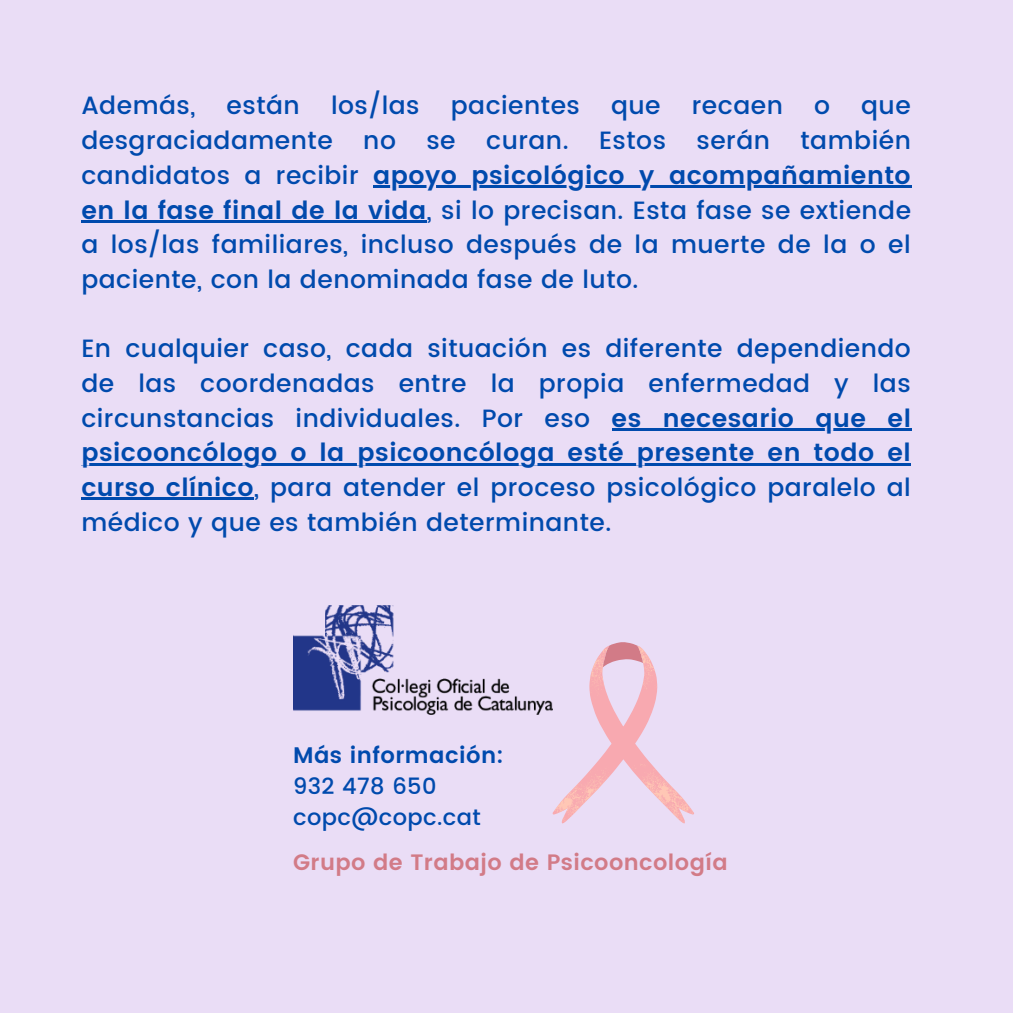
<style>
.page{position:relative;width:1013px;height:1013px;background:#fff}
.page>*{position:absolute;margin:0;border:0;box-sizing:border-box;transform-origin:0 0}
.t1{font:500 25px/34.7px "Poppins";letter-spacing:.02em;color:#004aad;text-align:justify}
.t2{font:500 22.5px "Poppins";letter-spacing:.02em;color:#004aad}
.t3{font:600 22.5px "Poppins";letter-spacing:.02em;color:#004aad}
.t4{font:600 22.31px "Poppins";letter-spacing:.02em;color:#d27b87}
.s1{font-weight:600}
</style>
<div class="page">
<div style="left:0;top:0;width:1012px;height:1012px;background:#eaddf6"></div>
<hr style="left:373px;top:185px;width:538px;height:2px;background:#004aad">
<hr style="left:81px;top:220px;width:346px;height:2px;background:#004aad">
<hr style="left:611px;top:428px;width:300px;height:2px;background:#004aad">
<hr style="left:81px;top:463px;width:830px;height:2px;background:#004aad">
<hr style="left:81px;top:497px;width:173px;height:3px;background:#004aad">
<img style="left:293px;top:605px;width:259px;height:110px">
<svg style="left:552px;top:642px;width:142px;height:181px"></svg>
<p class="t1" style="left:81px;top:88px;width:831px">Además, están los/las pacientes que recaen o que desgraciadamente no se curan. Estos serán también candidatos a recibir <span class="s1">apoyo psicológico y acompañamiento en la fase final de la vida</span>, si lo precisan. Esta fase se extiende a los/las familiares, incluso después de la muerte de la o el paciente, con la denominada fase de luto.</p>
<p class="t1" style="left:81px;top:331px;width:831px">En cualquier caso, cada situación es diferente dependiendo de las coordenadas entre la propia enfermedad y las circunstancias individuales. Por eso <span class="s1">es necesario que el psicooncólogo o la psicooncóloga esté presente en todo el curso clínico</span>, para atender el proceso psicológico paralelo al médico y que es también determinante.</p>
<p class="t3" style="left:293px;top:741px;width:212px">Más información:</p>
<p class="t2" style="left:293px;top:773px;width:145px">932 478 650</p>
<p class="t2" style="left:293px;top:804px;width:189px">copc@copc.cat</p>
<p class="t4" style="left:293px;top:849px;width:436px">Grupo de Trabajo de Psicooncología</p>
</div>
